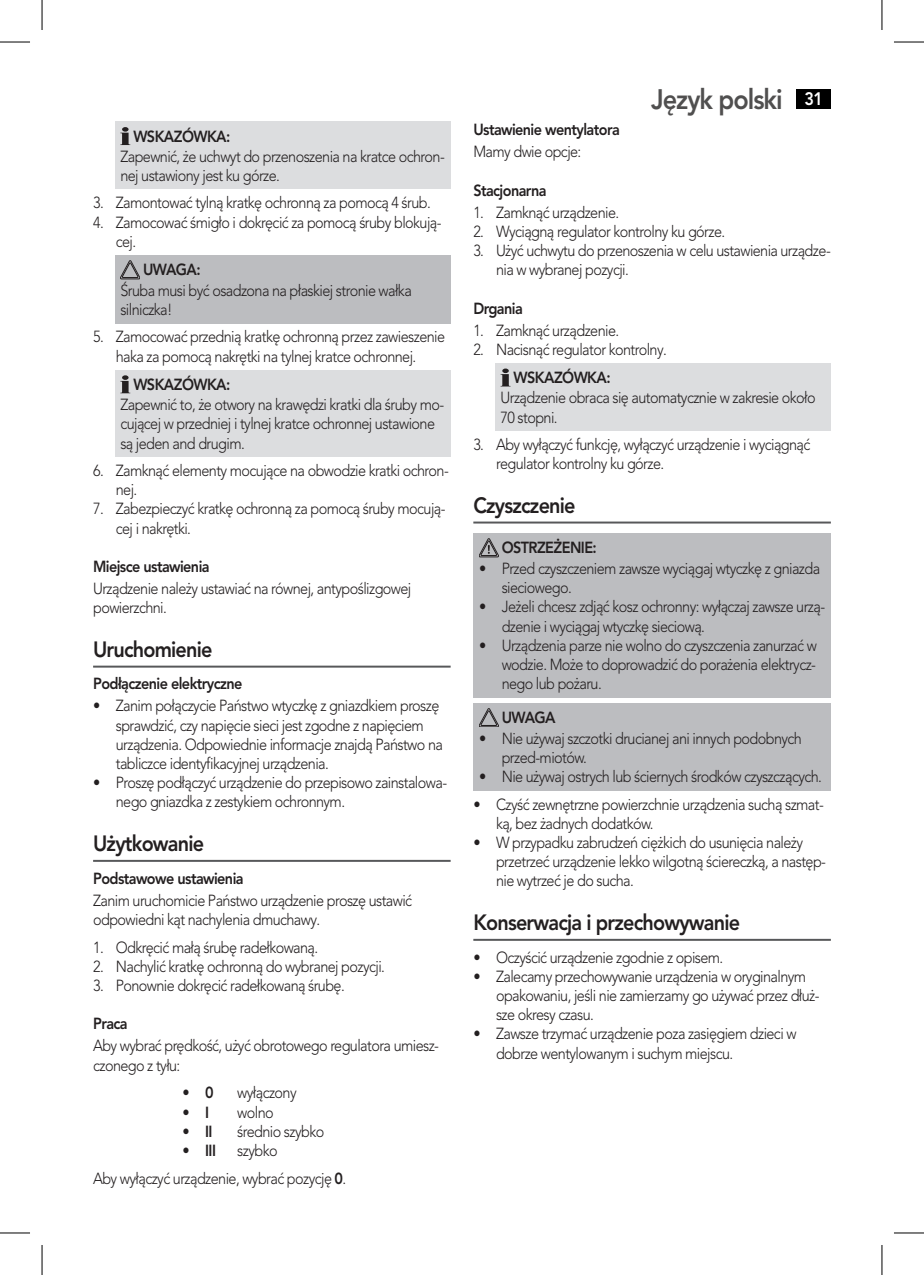
<style>
.page{position:relative;width:924px;height:1275px;background:#fff}
.page>*{position:absolute;margin:0;border:0;box-sizing:border-box;transform-origin:0 0}
.t1{font:800 28px "Avenir LT Pro";letter-spacing:-.04em;color:#504f4f;scale:.9 1}
.Line_1{font:800 22px "Avenir LT Pro";letter-spacing:-.04em;color:#231f20;scale:.9 1}
.dian{font:300 16px/19.2px "Avenir LT Pro";letter-spacing:-.04em;color:#231f20;scale:.9 1}
.Line_2{font:800 16px "Avenir LT Pro";letter-spacing:-.04em;color:#231f20;scale:.9 1}
.dian-2{font:800 16px "Avenir LT Pro";color:#231f20;scale:.9 1}
.s1{font-weight:800}
.s2{font-weight:300}
.s3{font-size:18px;color:#fff}
</style>
<div class="page">
<div style="left:796px;top:89px;width:34px;height:20px;background:#000"></div>
<hr style="left:93px;top:665px;width:357px;height:2px;background:#57585a">
<hr style="left:93px;top:860px;width:357px;height:2px;background:#57585a">
<div style="left:115px;top:121px;width:335px;height:68px;background:#dcdddf"></div>
<svg style="left:120px;top:127px;width:10px;height:18px"></svg>
<div style="left:115px;top:255px;width:335px;height:68px;background:#bcbdc0"></div>
<svg style="left:120px;top:260px;width:20px;height:19px"></svg>
<div style="left:115px;top:370px;width:335px;height:86px;background:#dcdddf"></div>
<svg style="left:120px;top:375px;width:10px;height:18px"></svg>
<hr style="left:473px;top:521px;width:357px;height:2px;background:#57585a">
<hr style="left:473px;top:939px;width:357px;height:2px;background:#57585a">
<div style="left:494px;top:363px;width:336px;height:67px;background:#dcdddf"></div>
<svg style="left:500px;top:368px;width:10px;height:18px"></svg>
<div style="left:473px;top:533px;width:357px;height:164px;background:#bcbdc0"></div>
<svg style="left:479px;top:538px;width:19px;height:19px"></svg>
<div style="left:473px;top:703px;width:357px;height:87px;background:#bcbdc0"></div>
<svg style="left:479px;top:708px;width:19px;height:19px"></svg>
<hr style="left:0;top:42px;width:30px;height:1px;background:#000">
<hr style="left:893px;top:42px;width:30px;height:1px;background:#000">
<hr style="left:0;top:1232px;width:30px;height:1px;background:#000">
<hr style="left:893px;top:1232px;width:30px;height:1px;background:#000">
<hr style="left:42px;top:0;width:1px;height:30px;background:#000">
<hr style="left:42px;top:1245px;width:1px;height:30px;background:#000">
<hr style="left:881px;top:0;width:1px;height:30px;background:#000">
<hr style="left:881px;top:1245px;width:1px;height:30px;background:#000">
<p class="Line_2" style="left:133px;top:127px;width:109px">WSKAZÓWKA:</p>
<p class="dian" style="left:120px;top:147px;width:362px">Zapewnić, że uchwyt do przenoszenia na kratce ochron&shy;nej ustawiony jest ku górze.</p>
<p class="dian" style="left:93px;top:193px;width:376px">3. Zamontować tylną kratkę ochronną za pomocą 4 śrub.</p>
<p class="dian" style="left:116px;top:213px;width:363px;text-indent:-23px">4. Zamocować śmigło i dokręcić za pomocą śruby blokują&shy;cej.</p>
<p class="Line_2" style="left:143px;top:260px;width:65px">UWAGA:</p>
<p class="dian" style="left:120px;top:281px;width:325px">Śruba musi być osadzona na płaskiej stronie wałka silniczka!</p>
<p class="dian" style="left:93px;top:327px;width:392px;text-align:center">5. Zamocować przednią kratkę ochronną przez zawieszenie haka za pomocą nakrętki na tylnej kratce ochronnej.</p>
<p class="Line_2" style="left:133px;top:375px;width:109px">WSKAZÓWKA:</p>
<p class="dian" style="left:120px;top:395px;width:361px">Zapewnić to, że otwory na krawędzi kratki dla śruby mo&shy;cującej w przedniej i tylnej kratce ochronnej ustawione są jeden and drugim.</p>
<p class="dian" style="left:116px;top:461px;width:371px;text-indent:-23px">6. Zamknąć elementy mocujące na obwodzie kratki ochron&shy;nej.</p>
<p class="dian" style="left:116px;top:499px;width:368px;text-indent:-23px">7. Zabezpieczyć kratkę ochronną za pomocą śruby mocują&shy;cej i nakrętki.</p>
<p class="Line_2" style="left:93px;top:557px;width:131px">Miejsce ustawienia</p>
<p class="dian" style="left:93px;top:579px;width:355px">Urządzenie należy ustawiać na równej, antypoślizgowej powierzchni.</p>
<p class="Line_1" style="left:93px;top:636px;width:134px">Uruchomienie</p>
<p class="Line_2" style="left:93px;top:674px;width:167px">Podłączenie elektryczne</p>
<p class="dian" style="left:116px;top:696px;width:365px;text-indent:-23px">• Zanim połączycie Państwo wtyczkę z gniazdkiem proszę sprawdzić, czy napięcie sieci jest zgodne z napięciem urządzenia. Odpowiednie informacje znajdą Państwo na tabliczce identyfikacyjnej urządzenia.</p>
<p class="dian" style="left:116px;top:773px;width:369px;text-indent:-23px">• Proszę podłączyć urządzenie do przepisowo zainstalowa&shy;nego gniazdka z zestykiem ochronnym.</p>
<p class="Line_1" style="left:93px;top:830px;width:125px">Użytkowanie</p>
<p class="Line_2" style="left:93px;top:868px;width:169px">Podstawowe ustawienia</p>
<p class="dian" style="left:93px;top:890px;width:356px">Zanim uruchomicie Państwo urządzenie proszę ustawić odpowiedni kąt nachylenia dmuchawy.</p>
<p class="dian" style="left:93px;top:937px;width:251px">1. Odkręcić małą śrubę radełkowaną.</p>
<p class="dian" style="left:93px;top:956px;width:326px">2. Nachylić kratkę ochronną do wybranej pozycji.</p>
<p class="dian" style="left:93px;top:976px;width:281px">3. Ponownie dokręcić radełkowaną śrubę.</p>
<p class="Line_2" style="left:93px;top:1014px;width:40px">Praca</p>
<p class="dian" style="left:93px;top:1036px;width:386px">Aby wybrać prędkość, użyć obrotowego regulatora umiesz&shy;czonego z tyłu:</p>
<p class="dian" style="left:182px;top:1083px;width:36px">• <span class="s1">0</span></p>
<p class="dian" style="left:237px;top:1083px;width:68px">wyłączony</p>
<p class="dian" style="left:182px;top:1102px;width:31px">• <span class="s1">I</span></p>
<p class="dian" style="left:237px;top:1102px;width:42px">wolno</p>
<p class="dian-2" style="left:182px;top:1121px;width:35px"><span class="s2">•</span> II</p>
<p class="dian" style="left:237px;top:1121px;width:98px">średnio szybko</p>
<p class="dian-2" style="left:182px;top:1141px;width:39px"><span class="s2">•</span> III</p>
<p class="dian" style="left:237px;top:1141px;width:46px">szybko</p>
<p class="dian" style="left:93px;top:1168px;width:283px">Aby wyłączyć urządzenie, wybrać pozycję <span class="s1">0</span>.</p>
<h1 class="t1" style="left:651px;top:82px;width:192px">Język polski <span class="s3">31</span></h1>
<p class="Line_2" style="left:473px;top:120px;width:164px">Ustawienie wentylatora</p>
<p class="dian" style="left:473px;top:142px;width:121px">Mamy dwie opcje:</p>
<p class="Line_2" style="left:473px;top:180px;width:83px">Stacjonarna</p>
<p class="dian" style="left:473px;top:202px;width:163px">1. Zamknąć urządzenie.</p>
<p class="dian" style="left:473px;top:222px;width:281px">2. Wyciągną regulator kontrolny ku górze.</p>
<p class="dian" style="left:496px;top:241px;width:373px;text-indent:-23px">3. Użyć uchwytu do przenoszenia w celu ustawienia urządze&shy;nia w wybranej pozycji.</p>
<p class="Line_2" style="left:473px;top:298px;width:56px">Drgania</p>
<p class="dian" style="left:473px;top:320px;width:163px">1. Zamknąć urządzenie.</p>
<p class="dian" style="left:473px;top:340px;width:216px">2. Nacisnąć regulator kontrolny.</p>
<p class="Line_2" style="left:513px;top:368px;width:109px">WSKAZÓWKA:</p>
<p class="dian" style="left:500px;top:388px;width:351px">Urządzenie obraca się automatycznie w zakresie około<br>70 stopni.</p>
<p class="dian" style="left:496px;top:435px;width:350px;text-indent:-23px">3. Aby wyłączyć funkcję, wyłączyć urządzenie i wyciągnąć regulator kontrolny ku górze.</p>
<p class="Line_1" style="left:473px;top:492px;width:115px">Czyszczenie</p>
<p class="Line_2" style="left:501px;top:538px;width:107px">OSTRZEŻENIE:</p>
<p class="dian" style="left:501px;top:559px;width:355px;text-indent:-23px">• Przed czyszczeniem zawsze wyciągaj wtyczkę z gniazda sieciowego.</p>
<p class="dian" style="left:501px;top:597px;width:361px;text-indent:-23px">• Jeżeli chcesz zdjąć kosz ochronny: wyłączaj zawsze urzą&shy;dzenie i wyciągaj wtyczkę sieciową.</p>
<p class="dian" style="left:501px;top:635px;width:351px;text-align:justify;text-indent:-23px">• Urządzenia parze nie wolno do czyszczenia zanurzać w wodzie. Może to doprowadzić do porażenia elektrycz&shy;nego lub pożaru.</p>
<p class="Line_2" style="left:501px;top:708px;width:61px">UWAGA</p>
<p class="dian" style="left:501px;top:728px;width:335px;text-indent:-23px">• Nie używaj szczotki drucianej ani innych podobnych przed-miotów.</p>
<p class="dian" style="left:479px;top:767px;width:382px">• Nie używaj ostrych lub ściernych środków czyszczących.</p>
<p class="dian" style="left:496px;top:794px;width:365px;text-indent:-23px">• Czyść zewnętrzne powierzchnie urządzenia suchą szmat&shy;ką, bez żadnych dodatków.</p>
<p class="dian" style="left:496px;top:833px;width:368px;text-indent:-23px">• W przypadku zabrudzeń ciężkich do usunięcia należy przetrzeć urządzenie lekko wilgotną ściereczką, a następ&shy;nie wytrzeć je do sucha.</p>
<p class="Line_1" style="left:473px;top:909px;width:298px">Konserwacja i przechowywanie</p>
<p class="dian" style="left:473px;top:947px;width:279px">• Oczyścić urządzenie zgodnie z opisem.</p>
<p class="dian" style="left:496px;top:966px;width:361px;text-indent:-23px">• Zalecamy przechowywanie urządzenia w oryginalnym opakowaniu, jeśli nie zamierzamy go używać przez dłuż&shy;sze okresy czasu.</p>
<p class="dian" style="left:496px;top:1024px;width:335px;text-indent:-23px">• Zawsze trzymać urządzenie poza zasięgiem dzieci w dobrze wentylowanym i suchym miejscu.</p>
</div>
